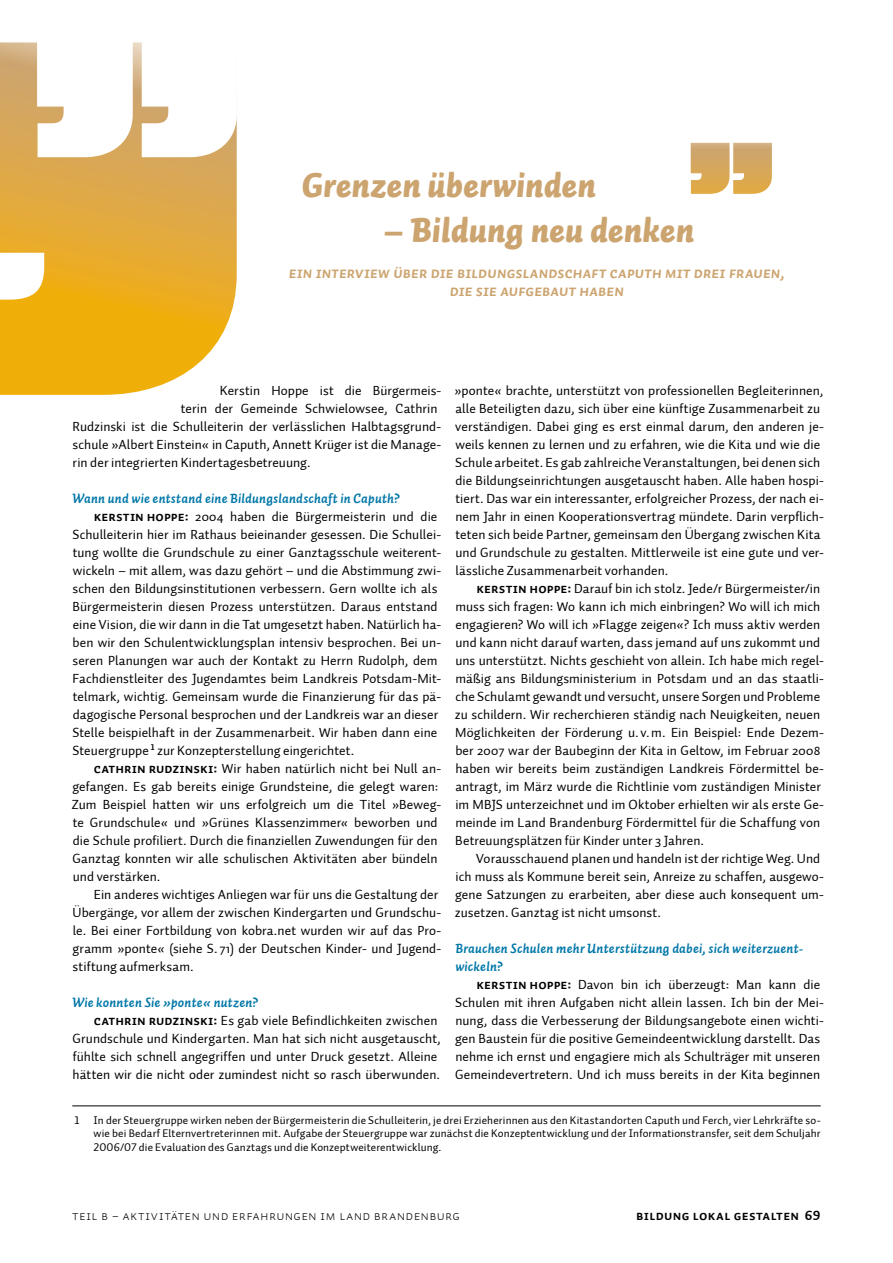
<style>
.page{position:relative;width:893px;height:1263px;background:#fff}
.page>*{position:absolute;margin:0;border:0;box-sizing:border-box;transform-origin:0 0}
.t1{font:italic 900 34.5px "Auto 2";letter-spacing:.005em;color:#cca46f}
.t2{font:15.75px/18px "Auto 1 Bold Italic Sm Cp";color:#cca46f;text-align:center}
.t3{font:13.5px/18px "Auto 1";letter-spacing:.005em;color:#000}
.t4{font:italic 700 13.5px/18px "Auto 2";letter-spacing:.015em;color:#0077a8}
.t5{font:13.5px "Auto 1 Light Sm Cp";letter-spacing:.02em;color:#000}
.t6{font:13.5px "Auto 1 Bold Sm Cp";letter-spacing:.025em;color:#000}
.t7{font:11.25px/13.5px "Auto 1 Regular LF";letter-spacing:.015em;color:#000;text-align:justify}
.s1{font-family:"Auto 1 Bold Sm Cp"}
.s2{font-family:"Auto 1 Regular LF"}
.s3{font-family:"Auto 1 Bold LF"}
</style>
<div class="page">
<hr style="left:72px;top:1105px;width:749px;height:1px;background:#000">
<svg style="left:0;top:42px;width:237px;height:353px;background:#e8b240"></svg>
<svg style="left:37px;top:42px;width:200px;height:115px"></svg>
<svg style="left:691px;top:143px;width:81px;height:51px;background:#dab170"></svg>
<h1 class="t1" style="left:302px;top:162px;width:295px">Grenzen überwinden</h1>
<h1 class="t1" style="left:383px;top:207px;width:312px">– Bildung neu denken</h1>
<p class="t2" style="left:289px;top:264px;width:498px">Ein Interview über die Bildungslandschaft Caputh mit drei Frauen, die sie aufgebaut haben</p>
<p class="t3" style="left:220px;top:381px;width:223px">Kerstin Hoppe ist die Bürgermeis-</p>
<p class="t3" style="left:181px;top:399px;width:258px">terin der Gemeinde Schwielowsee, Cathrin</p>
<p class="t3" style="left:73px;top:417px;width:370px">Rudzinski ist die Schulleiterin der verlässlichen Halbtagsgrund-</p>
<p class="t3" style="left:73px;top:435px;width:370px">schule »Albert Einstein« in Caputh, Annett Krüger ist die Manage-</p>
<p class="t3" style="left:73px;top:453px;width:240px">rin der integrierten Kindertagesbetreuung.</p>
<p class="t4" style="left:73px;top:489px;width:329px">Wann und wie entstand eine Bildungslandschaft in Caputh?</p>
<p class="t3" style="left:72px;top:507px;width:370px;text-indent:21px"><span class="s1">Kerstin Hoppe:</span> 2004 haben die Bürgermeisterin und die Schulleiterin hier im Rathaus beieinander gesessen. Die Schullei&shy;tung wollte die Grundschule zu einer Ganztagsschule weiterent&shy;wickeln – mit allem, was dazu gehört – und die Abstimmung zwi&shy;schen den Bildungsinstitutionen verbessern. Gern wollte ich als Bürgermeisterin diesen Prozess unterstützen. Daraus entstand eine Vision, die wir dann in die Tat umgesetzt haben. Natürlich ha&shy;ben wir den Schulentwicklungsplan intensiv besprochen. Bei un&shy;seren Planungen war auch der Kontakt zu Herrn Rudolph, dem Fachdienstleiter des Jugendamtes beim Landkreis Potsdam-Mit&shy;telmark, wichtig. Gemeinsam wurde die Finanzierung für das pä&shy;dagogische Personal besprochen und der Landkreis war an dieser Stelle beispielhaft in der Zusammenarbeit. Wir haben dann eine <span class="s2">Steuergruppe</span> <sup>1</sup> zur Konzepterstellung eingerichtet.</p>
<p class="t3" style="left:72px;top:759px;width:371px;text-indent:22px"><span class="s1">Cathrin Rudzinski:</span> Wir haben natürlich nicht bei Null an&shy;gefangen. Es gab bereits einige Grundsteine, die gelegt waren:<br>Zum Beispiel hatten wir uns erfolgreich um die Titel »Beweg&shy;te Grundschule« und »Grünes Klassenzimmer« beworben und die Schule profiliert. Durch die finanziellen Zuwendungen für den Ganztag konnten wir alle schulischen Aktivitäten aber bündeln und verstärken.</p>
<p class="t3" style="left:73px;top:885px;width:370px;text-indent:21px">Ein anderes wichtiges Anliegen war für uns die Gestaltung der Übergänge, vor allem der zwischen Kindergarten und Grundschu&shy;le. Bei einer Fortbildung von kobra.net wurden wir auf das Pro&shy;gramm »ponte« (siehe S. 71) der Deutschen Kinder- und Jugend&shy;stiftung aufmerksam.</p>
<p class="t4" style="left:73px;top:993px;width:188px">Wie konnten Sie »ponte« nutzen?</p>
<p class="t3" style="left:73px;top:1011px;width:370px;text-indent:21px"><span class="s1">Cathrin Rudzinski:</span> Es gab viele Befindlichkeiten zwischen Grundschule und Kindergarten. Man hat sich nicht ausgetauscht, fühlte sich schnell angegriffen und unter Druck gesetzt. Alleine hätten wir die nicht oder zumindest nicht so rasch überwunden.</p>
<p class="t3" style="left:454px;top:381px;width:371px">»ponte« brachte, unterstützt von professionellen Begleiterinnen, alle Beteiligten dazu, sich über eine künftige Zusammenarbeit zu verständigen. Dabei ging es erst einmal darum, den anderen je&shy;weils kennen zu lernen und zu erfahren, wie die Kita und wie die Schule arbeitet. Es gab zahlreiche Veranstaltungen, bei denen sich die Bildungseinrichtungen ausgetauscht haben. Alle haben hospi&shy;tiert. Das war ein interessanter, erfolgreicher Prozess, der nach ei&shy;nem Jahr in einen Kooperationsvertrag mündete. Darin verpflich&shy;teten sich beide Partner, gemeinsam den Übergang zwischen Kita und Grundschule zu gestalten. Mittlerweile ist eine gute und ver&shy;lässliche Zusammenarbeit vorhanden.</p>
<p class="t3" style="left:455px;top:579px;width:371px;text-indent:22px"><span class="s1">Kerstin Hoppe:</span> Darauf bin ich stolz. Jede/r Bürgermeister/in muss sich fragen: Wo kann ich mich einbringen? Wo will ich mich engagieren? Wo will ich »Flagge zeigen«? Ich muss aktiv werden und kann nicht darauf warten, dass jemand auf uns zukommt und uns unterstützt. Nichts geschieht von allein. Ich habe mich regel&shy;mäßig ans Bildungsministerium in Potsdam und an das staatli&shy;che Schulamt gewandt und versucht, unsere Sorgen und Probleme zu schildern. Wir recherchieren ständig nach Neuigkeiten, neuen Möglichkeiten der Förderung u. v.m. Ein Beispiel: Ende Dezem&shy;ber 2007 war der Baubeginn der Kita in Geltow, im Februar 2008 haben wir bereits beim zuständigen Landkreis Fördermittel be&shy;antragt, im März wurde die Richtlinie vom zuständigen Minister im MBJS unterzeichnet und im Oktober erhielten wir als erste Ge&shy;meinde im Land Brandenburg Fördermittel für die Schaffung von Betreuungsplätzen für Kinder unter 3 Jahren.</p>
<p class="t3" style="left:455px;top:849px;width:371px;text-indent:21px">Vorausschauend planen und handeln ist der richtige Weg. Und ich muss als Kommune bereit sein, Anreize zu schaffen, ausgewo&shy;gene Satzungen zu erarbeiten, aber diese auch konsequent um&shy;zusetzen. Ganztag ist nicht umsonst.</p>
<p class="t4" style="left:455px;top:939px;width:349px">Brauchen Schulen mehr Unterstützung dabei, sich weiterzuent&shy;wickeln?</p>
<p class="t3" style="left:455px;top:975px;width:370px;text-indent:21px"><span class="s1">Kerstin Hoppe:</span> Davon bin ich überzeugt: Man kann die Schulen mit ihren Aufgaben nicht allein lassen. Ich bin der Mei&shy;nung, dass die Verbesserung der Bildungsangebote einen wichti&shy;gen Baustein für die positive Gemeindeentwicklung darstellt. Das nehme ich ernst und engagiere mich als Schulträger mit unseren Gemeindevertretern. Und ich muss bereits in der Kita beginnen</p>
<p class="t7" style="left:74px;top:1113px;width:6px">1</p>
<p class="t7" style="left:94px;top:1113px;width:729px">In der Steuergruppe wirken neben der Bürgermeisterin die Schulleiterin, je drei Erzieherinnen aus den Kitastandorten Caputh und Ferch, vier Lehrkräfte so&shy;wie bei Bedarf Elternvertreterinnen mit. Aufgabe der Steuergruppe war zunächst die Konzeptentwicklung und der Informationstransfer, seit dem Schuljahr 2006/07 die Evaluation des Ganztags und die Konzeptweiterentwicklung.</p>
<p class="t5" style="left:72px;top:1208px;width:389px">TEIL B – Aktivitäten und erfahrungen im Land Brandenburg</p>
<p class="t6" style="left:636px;top:1208px;width:186px">bildung lokal gestalten <span class="s3">69</span></p>
</div>
